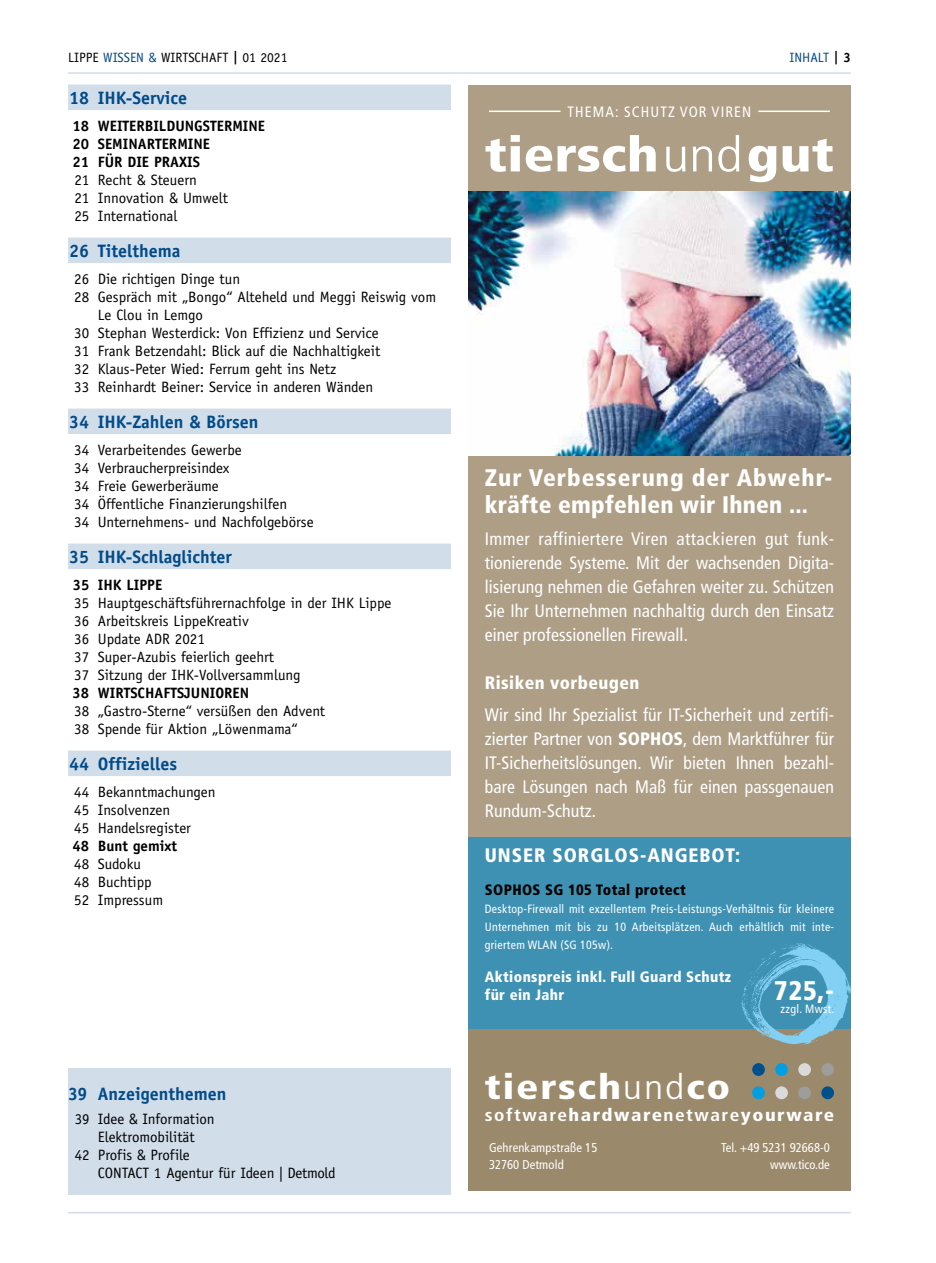
<style>
.page{position:relative;width:936px;height:1263px;background:#fff}
.page>*{position:absolute;margin:0;border:0;box-sizing:border-box;transform-origin:0 0}
.t1{font:900 condensed 48.6px "Frutiger";color:#fff;scale:1.19 1}
.t2{font:900 condensed 34.8px "Frutiger";letter-spacing:.045em;color:#fff;scale:1.19 1}
.t3{font:900 condensed 27px "Frutiger";color:#fff}
.t4{font:900 condensed 24px/27px "Frutiger";letter-spacing:.01em;color:#fff}
.t5{font:900 condensed 19.5px "Frutiger";letter-spacing:.05em;color:#fff}
.t6{font:condensed 18px/24px "Frutiger";letter-spacing:.005em;color:#fff;text-align:justify}
.t7{font:700 18px "Officina Sans";color:#004b88}
.t8{font:900 condensed 18px "Frutiger";letter-spacing:.025em;color:#fff}
.t9{font:900 condensed 17.55px "Frutiger";letter-spacing:.08em;color:#fff;scale:1.1 1}
.t10{font:15px/18px "Officina Sans";color:#000}
.t11{font:700 15px/18px "Officina Sans";color:#000}
.t12{font:900 condensed 15px/18px "Frutiger";letter-spacing:.025em;color:#fff}
.t13{font:15px "Officina Sans";letter-spacing:-.02em;color:#000}
.t14{font:900 condensed 15px "Frutiger";letter-spacing:.025em;color:#000}
.t15{font:condensed 15px "Frutiger";letter-spacing:.075em;color:#fff}
.t16{font:13.5px "Officina Sans";color:#000}
.t17{font:13.5px "Officina Sans";color:#004b88}
.t18{font:condensed 12.75px "Frutiger";letter-spacing:.01em;color:#fff}
.t19{font:condensed 12px/18px "Frutiger";letter-spacing:.025em;color:#fff;text-align:justify}
.s1{color:#004b88}
.s2{font-weight:700}
.s3{font-weight:700;color:#000}
.s4{font-weight:300}
.s5{font-weight:900}
</style>
<div class="page">
<hr style="left:68px;top:72px;width:782px;height:2px;background:#d2ddea">
<hr style="left:68px;top:1212px;width:782px;height:1px;background:#d2ddea">
<div style="left:68px;top:1069px;width:383px;height:126px;background:#d2ddea"></div>
<div style="left:68px;top:85px;width:383px;height:25px;background:#d2ddea"></div>
<div style="left:68px;top:238px;width:383px;height:25px;background:#d2ddea"></div>
<div style="left:68px;top:409px;width:383px;height:25px;background:#d2ddea"></div>
<div style="left:68px;top:544px;width:383px;height:25px;background:#d2ddea"></div>
<div style="left:68px;top:750px;width:383px;height:26px;background:#d2ddea"></div>
<div style="left:468px;top:85px;width:382px;height:119px;background:#ae9e85"></div>
<div style="left:468px;top:1029px;width:382px;height:162px;background:#9b896b"></div>
<div style="left:468px;top:455px;width:382px;height:383px;background:#ae9e85"></div>
<img style="left:468px;top:191px;width:382px;height:264px">
<img style="left:468px;top:455px;width:382px;height:1px">
<hr style="left:489px;top:111px;width:71px;height:1px;background:#fff">
<hr style="left:758px;top:111px;width:71px;height:1px;background:#fff">
<div style="left:468px;top:838px;width:382px;height:191px;background:#3e91b3"></div>
<img style="left:741px;top:943px;width:109px;height:102px">
<div style="left:775px;top:1063px;width:12px;height:13px;background:#009fe3;border-radius:50%"></div>
<div style="left:752px;top:1086px;width:12px;height:13px;background:#009fe3;border-radius:50%"></div>
<div style="left:752px;top:1063px;width:12px;height:13px;background:#00508c;border-radius:50%"></div>
<div style="left:821px;top:1086px;width:13px;height:13px;background:#00508c;border-radius:50%"></div>
<div style="left:798px;top:1063px;width:12px;height:13px;background:#dadada;border-radius:50%"></div>
<div style="left:775px;top:1086px;width:12px;height:13px;background:#dadada;border-radius:50%"></div>
<div style="left:798px;top:1086px;width:12px;height:13px;background:#9d9d9c;border-radius:50%"></div>
<div style="left:821px;top:1063px;width:13px;height:13px;background:#9d9d9c;border-radius:50%"></div>
<p class="t16" style="left:68px;top:49px;width:221px">LIPPE <span class="s1">WISSEN &amp;</span> WIRTSCHAFT <span class="s2">|</span> 01 2021</p>
<p class="t17" style="left:789px;top:49px;width:63px">INHALT <span class="s3">| 3</span></p>
<p class="t7" style="left:69px;top:86px;width:119px">18 IHK-Service</p>
<p class="t11" style="left:73px;top:116px;width:194px">18 WEITERBILDUNGSTERMINE<br>20 SEMINARTERMINE<br>21 FÜR DIE PRAXIS</p>
<p class="t10" style="left:74px;top:171px;width:155px">21 Recht &amp; Steuern<br>21 Innovation &amp; Umwelt<br>25 International</p>
<p class="t7" style="left:69px;top:239px;width:113px">26 Titelthema</p>
<p class="t10" style="left:74px;top:270px;width:167px">26 Die richtigen Dinge tun</p>
<p class="t10" style="left:74px;top:288px;width:363px">28 Gespräch mit „Bongo“ Alteheld und Meggi Reiswig vom</p>
<p class="t10" style="left:98px;top:306px;width:106px">Le Clou in Lemgo</p>
<p class="t10" style="left:74px;top:324px;width:306px">30 Stephan Westerdick: Von Effizienz und Service</p>
<p class="t10" style="left:74px;top:342px;width:307px">31 Frank Betzendahl: Blick auf die Nachhaltigkeit</p>
<p class="t10" style="left:74px;top:360px;width:263px">32 Klaus-Peter Wied: Ferrum geht ins Netz</p>
<p class="t10" style="left:74px;top:378px;width:300px">33 Reinhardt Beiner: Service in anderen Wänden</p>
<p class="t7" style="left:69px;top:410px;width:190px">34 IHK-Zahlen &amp; Börsen</p>
<p class="t10" style="left:74px;top:441px;width:241px">34 Verarbeitendes Gewerbe<br>34 Verbraucherpreisindex<br>34 Freie Gewerberäume<br>34 Öffentliche Finanzierungshilfen<br>34 Unternehmens- und Nachfolgebörse</p>
<p class="t7" style="left:69px;top:545px;width:164px">35 IHK-Schlaglichter</p>
<p class="t11" style="left:73px;top:575px;width:91px">35 IHK LIPPE</p>
<p class="t10" style="left:74px;top:594px;width:319px">35 Hauptgeschäftsführernachfolge in der IHK Lippe 36 Arbeitskreis LippeKreativ<br>36 Update ADR 2021<br>37 Super-Azubis feierlich geehrt<br>37 Sitzung der IHK-Vollversammlung</p>
<p class="t11" style="left:73px;top:683px;width:178px">38 WIRTSCHAFTSJUNIOREN</p>
<p class="t10" style="left:74px;top:702px;width:252px">38 „Gastro-Sterne“ versüßen den Advent<br>38 Spende für Aktion „Löwenmama“</p>
<p class="t7" style="left:69px;top:752px;width:109px">44 Offizielles</p>
<p class="t10" style="left:74px;top:783px;width:143px">44 Bekanntmachungen<br>45 Insolvenzen<br>45 Handelsregister</p>
<p class="t11" style="left:73px;top:836px;width:106px">48 Bunt gemixt</p>
<p class="t10" style="left:74px;top:855px;width:90px">48 Sudoku<br>48 Buchtipp<br>52 Impressum</p>
<p class="t7" style="left:68px;top:1082px;width:160px">39 Anzeigenthemen</p>
<p class="t10" style="left:75px;top:1110px;width:141px">39 Idee &amp; Information</p>
<p class="t10" style="left:98px;top:1128px;width:98px">Elektromobilität</p>
<p class="t10" style="left:75px;top:1146px;width:117px">42 Profis &amp; Profile</p>
<p class="t13" style="left:98px;top:1164px;width:239px">CONTACT 1 Agentur für Ideen | Detmold</p>
<p class="t15" style="left:567px;top:103px;width:185px">THEMA: SCHUTZ VOR VIREN</p>
<h1 class="t1" style="left:484px;top:125px;width:295px">tiersch<span class="s4">und</span>gut</h1>
<h3 class="t4" style="left:485px;top:464px;width:349px">Zur Verbesserung der Abwehr&shy;kräfte empfehlen wir Ihnen ...</h3>
<p class="t6" style="left:485px;top:527px;width:351px">Immer raffiniertere Viren attackieren gut funk&shy;tionierende Systeme. Mit der wachsenden Digita&shy;lisierung nehmen die Gefahren weiter zu. Schützen Sie Ihr Unternehmen nachhaltig durch den Einsatz einer professionellen Firewall.</p>
<p class="t8" style="left:485px;top:672px;width:156px">Risiken vorbeugen</p>
<p class="t6" style="left:485px;top:702px;width:351px">Wir sind Ihr Spezialist für IT-Sicherheit und zertifi&shy;zierter Partner von <span class="s5">SOPHOS</span>, dem Marktführer für IT-Sicherheitslösungen. Wir bieten Ihnen bezahl&shy;bare Lösungen nach Maß für einen passgenauen Rundum-Schutz.</p>
<h3 class="t5" style="left:485px;top:843px;width:257px">UNSER SORGLOS-ANGEBOT:</h3>
<p class="t14" style="left:485px;top:880px;width:202px">SOPHOS SG 105 Total protect</p>
<p class="t19" style="left:485px;top:899px;width:351px">Desktop-Firewall mit exzellentem Preis-Leistungs-Verhältnis für kleinere Unternehmen mit bis zu 10 Arbeitsplätzen. Auch erhältlich mit inte&shy;griertem WLAN (SG 105w).</p>
<p class="t12" style="left:485px;top:967px;width:248px">Aktionspreis inkl. Full Guard Schutz für ein Jahr</p>
<h3 class="t3" style="left:773px;top:974px;width:62px">725,-</h3>
<p class="t19" style="left:780px;top:1000px;width:55px">zzgl. Mwst.</p>
<h2 class="t2" style="left:485px;top:1065px;width:208px">tiersch<span class="s4">und</span>co</h2>
<p class="t9" style="left:485px;top:1104px;width:319px"><span class="s2">software</span>hardware<span class="s2">netware</span>yourware</p>
<p class="t18" style="left:489px;top:1140px;width:110px">Gehrenkampstraße 15</p>
<p class="t18" style="left:721px;top:1140px;width:110px">Tel. +49 5231 92668-0</p>
<p class="t18" style="left:489px;top:1157px;width:76px">32760 Detmold</p>
<p class="t18" style="left:770px;top:1157px;width:61px">www.tico.de</p>
</div>
